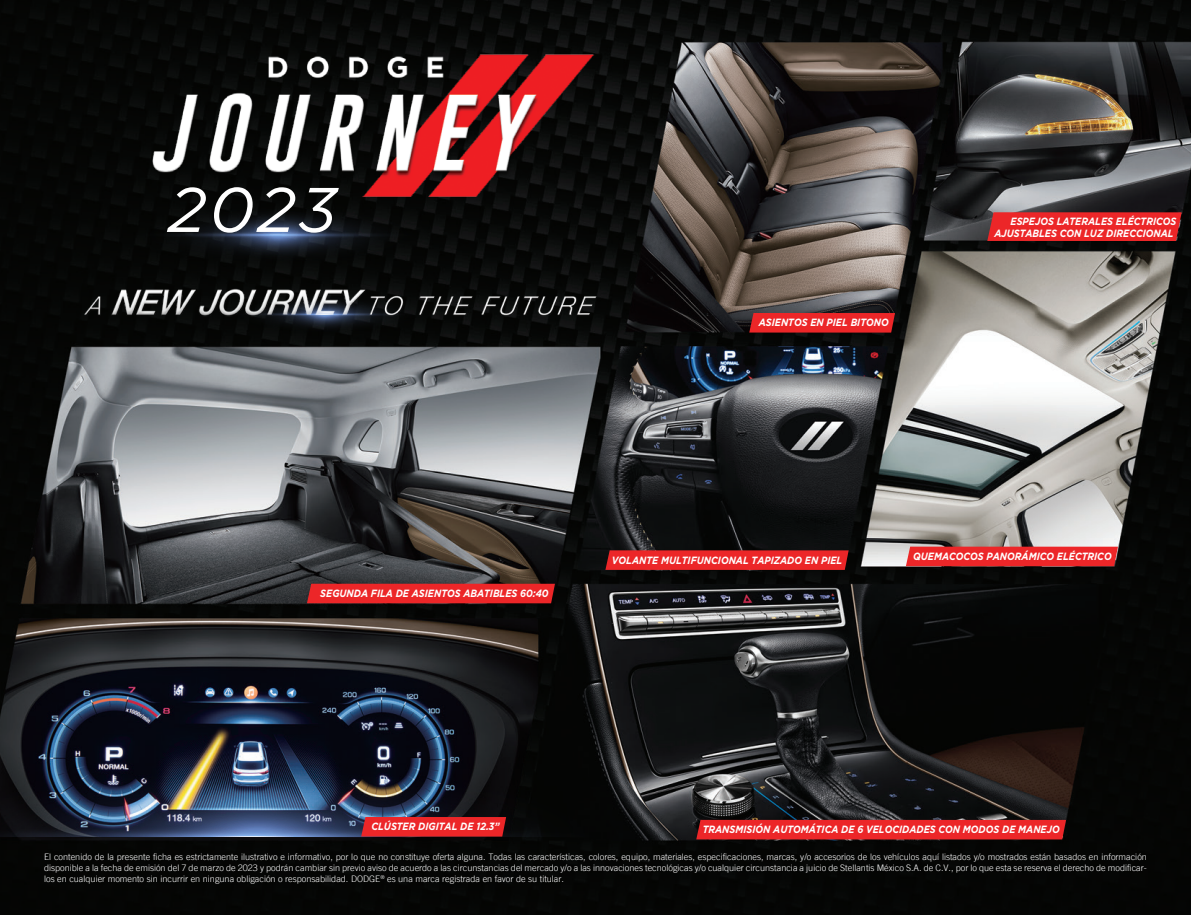
<style>
.page{position:relative;width:1191px;height:915px;background:#fff}
.page>*{position:absolute;margin:0;border:0;box-sizing:border-box;transform-origin:0 0}
.t1{font:italic 62.85px "Gotham";color:#fff}
.t2{font:italic 700 10.5px/12.6px "Gotham";color:#fff;text-align:right;scale:.88 1}
.t3{font:300 9px/10.8px "Trade Gothic LT";color:#fff;text-align:justify}
</style>
<div class="page">
<img style="left:0;top:0;width:1191px;height:914px">
<svg style="left:0;top:747px;width:691px;height:5px"></svg>
<img style="left:78px;top:277px;width:526px;height:52px">
<img style="left:8px;top:0;width:684px;height:253px">
<svg style="left:211px;top:290px;width:229px;height:47px"></svg>
<svg style="left:107px;top:199px;width:343px;height:70px"></svg>
<svg style="left:987px;top:212px;width:194px;height:29px"></svg>
<svg style="left:906px;top:546px;width:212px;height:20px"></svg>
<svg style="left:605px;top:550px;width:243px;height:19px"></svg>
<div style="left:307px;top:583px;width:248px;height:20px;background:#ec2628"></div>
<div style="left:749px;top:313px;width:146px;height:19px;background:#ec2628"></div>
<img style="left:0;top:752px;width:1066px;height:87px">
<h1 class="t1" style="left:168px;top:175px;width:170px">2023</h1>
<p class="t2" style="left:759px;top:316px;width:149px">ASIENTOS EN PIEL BITONO</p>
<p class="t2" style="left:994px;top:215px;width:208px">ESPEJOS LATERALES ELÉCTRICOS<br>AJUSTABLES CON LUZ DIRECCIONAL</p>
<p class="t2" style="left:320px;top:586px;width:261px">SEGUNDA FILA DE ASIENTOS ABATIBLES 60:40</p>
<p class="t2" style="left:612px;top:553px;width:263px">VOLANTE MULTIFUNCIONAL TAPIZADO EN PIEL</p>
<p class="t2" style="left:913px;top:549px;width:227px">QUEMACOCOS PANORÁMICO ELÉCTRICO</p>
<p class="t2" style="left:371px;top:819px;width:147px">CLÚSTER DIGITAL DE 12.3”</p>
<p class="t2" style="left:703px;top:822px;width:407px">TRANSMISIÓN AUTOMÁTICA DE 6 VELOCIDADES CON MODOS DE MANEJO</p>
<p class="t3" style="left:44px;top:851px;width:1104px">El contenido de la presente ficha es estrictamente ilustrativo e informativo, por lo que no constituye oferta alguna. Todas las características, colores, equipo, materiales, especificaciones, marcas, y/o accesorios de los vehículos aquí listados y/o mostrados están basados en información disponible a la fecha de emisión del 7 de marzo de 2023 y podrán cambiar sin previo aviso de acuerdo a las circunstancias del mercado y/o a las innovaciones tecnológicas y/o cualquier circunstancia a juicio de Stellantis México S.A. de C.V., por lo que esta se reserva el derecho de modificar&shy;los en cualquier momento sin incurrir en ninguna obligación o responsabilidad. DODGE<sup>®</sup> es una marca registrada en favor de su titular.</p>
</div>
